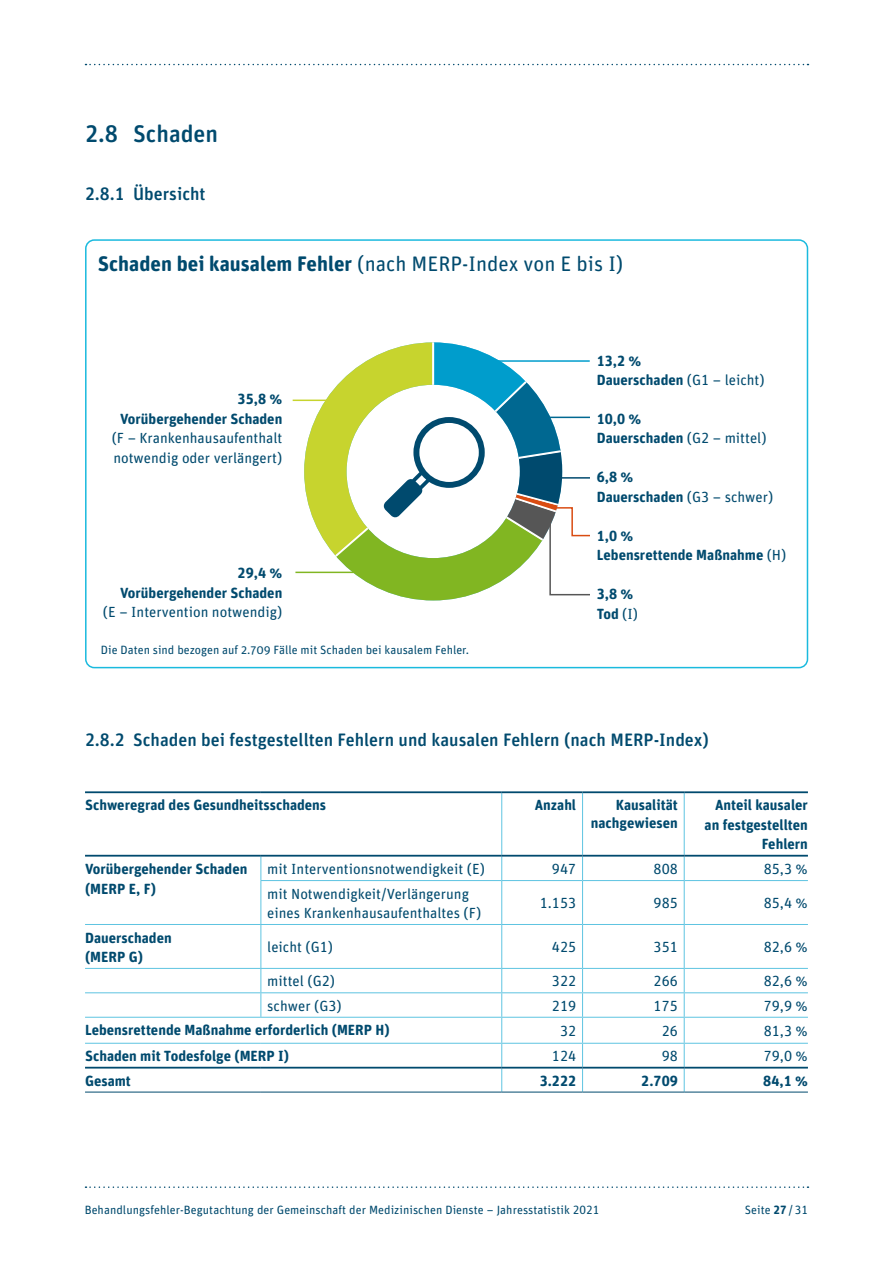
<style>
.page{position:relative;width:893px;height:1263px;background:#fff}
.page>*{position:absolute;margin:0;border:0;box-sizing:border-box;transform-origin:0 0}
.t1{font:500 24px "Unit Rounded OT";color:#004a6e}
.t2{font:700 21px "Unit Rounded Pro";color:#004a6e}
.t3{font:500 18px "Unit Rounded Pro";color:#004a6e}
.t4{font:700 14.7px/19.5px "Unit Rounded Pro";color:#004a6e}
.t5{font:14.7px/19.5px "Unit Rounded Pro";color:#004a6e}
.t6{font:12px "Unit Rounded Pro";letter-spacing:.005em;color:#004a6e}
.s1{font-weight:400}
.s2{font-weight:700}
</style>
<div class="page">
<svg style="left:85px;top:1186px;width:723px;height:2px"></svg>
<svg style="left:85px;top:64px;width:723px;height:1px"></svg>
<hr style="left:501px;top:793px;width:1px;height:62px;background:#5ec4e1">
<hr style="left:582px;top:793px;width:1px;height:62px;background:#5ec4e1">
<hr style="left:684px;top:793px;width:1px;height:62px;background:#5ec4e1">
<svg style="left:582px;top:856px;width:1px;height:24px"></svg>
<svg style="left:684px;top:856px;width:1px;height:24px"></svg>
<svg style="left:260px;top:856px;width:1px;height:24px"></svg>
<svg style="left:501px;top:856px;width:1px;height:24px"></svg>
<hr style="left:582px;top:881px;width:1px;height:43px;background:#5ec4e1">
<hr style="left:684px;top:881px;width:1px;height:43px;background:#5ec4e1">
<hr style="left:260px;top:881px;width:1px;height:43px;background:#5ec4e1">
<hr style="left:501px;top:881px;width:1px;height:43px;background:#5ec4e1">
<hr style="left:260px;top:925px;width:1px;height:43px;background:#5ec4e1">
<hr style="left:501px;top:925px;width:1px;height:43px;background:#5ec4e1">
<hr style="left:582px;top:925px;width:1px;height:43px;background:#5ec4e1">
<hr style="left:684px;top:925px;width:1px;height:43px;background:#5ec4e1">
<svg style="left:260px;top:969px;width:1px;height:48px"></svg>
<svg style="left:501px;top:969px;width:1px;height:122px"></svg>
<svg style="left:582px;top:969px;width:1px;height:122px"></svg>
<svg style="left:684px;top:969px;width:1px;height:122px"></svg>
<hr style="left:502px;top:880px;width:81px;height:1px;background:#5ec4e1">
<hr style="left:583px;top:880px;width:101px;height:1px;background:#5ec4e1">
<hr style="left:684px;top:880px;width:124px;height:1px;background:#5ec4e1">
<hr style="left:85px;top:924px;width:176px;height:1px;background:#5ec4e1">
<hr style="left:260px;top:880px;width:242px;height:1px;background:#5ec4e1">
<hr style="left:502px;top:924px;width:81px;height:1px;background:#5ec4e1">
<hr style="left:583px;top:924px;width:101px;height:1px;background:#5ec4e1">
<hr style="left:684px;top:924px;width:124px;height:1px;background:#5ec4e1">
<hr style="left:85px;top:968px;width:176px;height:1px;background:#5ec4e1">
<hr style="left:261px;top:924px;width:241px;height:1px;background:#5ec4e1">
<hr style="left:261px;top:968px;width:241px;height:1px;background:#5ec4e1">
<hr style="left:502px;top:968px;width:81px;height:1px;background:#5ec4e1">
<hr style="left:583px;top:968px;width:101px;height:1px;background:#5ec4e1">
<hr style="left:684px;top:968px;width:124px;height:1px;background:#5ec4e1">
<hr style="left:85px;top:992px;width:176px;height:1px;background:#5ec4e1">
<hr style="left:261px;top:992px;width:241px;height:1px;background:#5ec4e1">
<hr style="left:502px;top:992px;width:81px;height:1px;background:#5ec4e1">
<hr style="left:583px;top:992px;width:101px;height:1px;background:#5ec4e1">
<hr style="left:684px;top:992px;width:124px;height:1px;background:#5ec4e1">
<hr style="left:85px;top:1017px;width:176px;height:1px;background:#5ec4e1">
<hr style="left:261px;top:1017px;width:241px;height:1px;background:#5ec4e1">
<hr style="left:502px;top:1017px;width:81px;height:1px;background:#5ec4e1">
<hr style="left:583px;top:1017px;width:101px;height:1px;background:#5ec4e1">
<hr style="left:684px;top:1017px;width:124px;height:1px;background:#5ec4e1">
<hr style="left:502px;top:1043px;width:81px;height:1px;background:#5ec4e1">
<hr style="left:583px;top:1043px;width:101px;height:1px;background:#5ec4e1">
<hr style="left:684px;top:1043px;width:124px;height:1px;background:#5ec4e1">
<hr style="left:85px;top:1043px;width:176px;height:1px;background:#5ec4e1">
<hr style="left:261px;top:1043px;width:241px;height:1px;background:#5ec4e1">
<hr style="left:85px;top:855px;width:176px;height:1px;background:#004a6e">
<hr style="left:261px;top:855px;width:241px;height:1px;background:#004a6e">
<hr style="left:502px;top:855px;width:81px;height:1px;background:#004a6e">
<hr style="left:583px;top:855px;width:101px;height:1px;background:#004a6e">
<hr style="left:684px;top:855px;width:124px;height:1px;background:#004a6e">
<hr style="left:85px;top:791px;width:176px;height:2px;background:#004a6e">
<hr style="left:261px;top:791px;width:241px;height:2px;background:#004a6e">
<hr style="left:502px;top:791px;width:81px;height:2px;background:#004a6e">
<hr style="left:583px;top:791px;width:101px;height:2px;background:#004a6e">
<hr style="left:684px;top:791px;width:124px;height:2px;background:#004a6e">
<hr style="left:85px;top:1091px;width:176px;height:1px;background:#004a6e">
<hr style="left:261px;top:1091px;width:241px;height:1px;background:#004a6e">
<hr style="left:502px;top:1091px;width:81px;height:1px;background:#004a6e">
<hr style="left:583px;top:1091px;width:101px;height:1px;background:#004a6e">
<hr style="left:684px;top:1091px;width:124px;height:1px;background:#004a6e">
<hr style="left:85px;top:1067px;width:176px;height:1px;background:#004a6e">
<hr style="left:261px;top:1067px;width:241px;height:1px;background:#004a6e">
<hr style="left:502px;top:1067px;width:81px;height:1px;background:#004a6e">
<hr style="left:583px;top:1067px;width:101px;height:1px;background:#004a6e">
<hr style="left:684px;top:1067px;width:124px;height:1px;background:#004a6e">
<div style="left:85px;top:239px;width:723px;height:429px;border:2px solid #1abade;border-radius:9px"></div>
<hr style="left:295px;top:572px;width:101px;height:1px;background:#81b622">
<svg style="left:304px;top:342px;width:286px;height:258px"></svg>
<hr style="left:293px;top:400px;width:51px;height:1px;background:#c7d42e">
<hr style="left:489px;top:360px;width:101px;height:2px;background:#009dcc">
<p class="t1" style="left:85px;top:118px;width:135px">2.8 Schaden</p>
<p class="t3" style="left:85px;top:181px;width:122px">2.8.1 Übersicht</p>
<p class="t2" style="left:98px;top:248px;width:527px">Schaden bei kausalem Fehler <span class="s1">(nach MERP-Index von E bis I)</span></p>
<p class="t5" style="left:112px;top:389px;width:172px;text-align:right"><span class="s2">35,8 %<br>Vorübergehender Schaden </span>(F – Krankenhausaufenthalt notwendig oder verlängert)</p>
<p class="t4" style="left:103px;top:562px;width:181px;text-align:right">29,4 %<br>Vorübergehender Schaden<br><span class="s1">(E – Intervention notwendig)</span></p>
<p class="t6" style="left:101px;top:641px;width:370px">Die Daten sind bezogen auf 2.709 Fälle mit Schaden bei kausalem Fehler.</p>
<p class="t4" style="left:597px;top:350px;width:169px">13,2 %<br>Dauerschaden <span class="s1">(G1 – leicht)</span></p>
<p class="t4" style="left:597px;top:408px;width:171px">10,0 %<br>Dauerschaden <span class="s1">(G2 – mittel)</span></p>
<p class="t4" style="left:597px;top:467px;width:178px">6,8 %<br>Dauerschaden <span class="s1">(G3 – schwer)</span></p>
<p class="t4" style="left:597px;top:525px;width:191px">1,0 %<br>Lebensrettende Maßnahme <span class="s1">(H)</span></p>
<p class="t4" style="left:597px;top:583px;width:43px">3,8 %<br>Tod <span class="s1">(I)</span></p>
<p class="t3" style="left:85px;top:727px;width:625px">2.8.2 Schaden bei festgestellten Fehlern und kausalen Fehlern (nach MERP-Index)</p>
<p class="t4" style="left:85px;top:795px;width:243px">Schweregrad des Gesundheitsschadens</p>
<p class="t4" style="left:535px;top:795px;width:43px">Anzahl</p>
<p class="t4" style="left:591px;top:795px;width:89px;line-height:18px;text-align:right">Kausalität nachgewiesen</p>
<p class="t4" style="left:705px;top:795px;width:105px;text-align:right">Anteil kausaler an festgestellten<br>Fehlern</p>
<p class="t4" style="left:85px;top:858px;width:164px">Vorübergehender Schaden (MERP E, F)</p>
<p class="t5" style="left:267px;top:859px;width:219px">mit Interventionsnotwendigkeit (E)</p>
<p class="t5" style="left:552px;top:859px;width:26px">947</p>
<p class="t5" style="left:654px;top:859px;width:26px">808</p>
<p class="t5" style="left:764px;top:859px;width:46px">85,3 %</p>
<p class="t5" style="left:267px;top:883px;width:215px">mit Notwendigkeit/Verlängerung eines Krankenhausaufenthaltes (F)</p>
<p class="t5" style="left:540px;top:893px;width:38px">1.153</p>
<p class="t5" style="left:654px;top:893px;width:26px">985</p>
<p class="t5" style="left:764px;top:893px;width:46px">85,4 %</p>
<p class="t4" style="left:85px;top:927px;width:88px">Dauerschaden (MERP G)</p>
<p class="t5" style="left:267px;top:937px;width:67px">leicht (G1)</p>
<p class="t5" style="left:552px;top:937px;width:26px">425</p>
<p class="t5" style="left:654px;top:937px;width:26px">351</p>
<p class="t5" style="left:764px;top:937px;width:46px">82,6 %</p>
<p class="t5" style="left:267px;top:971px;width:69px">mittel (G2)</p>
<p class="t5" style="left:552px;top:971px;width:26px">322</p>
<p class="t5" style="left:654px;top:971px;width:26px">266</p>
<p class="t5" style="left:764px;top:971px;width:46px">82,6 %</p>
<p class="t5" style="left:267px;top:995px;width:76px">schwer (G3)</p>
<p class="t5" style="left:552px;top:995px;width:26px">219</p>
<p class="t5" style="left:654px;top:995px;width:26px">175</p>
<p class="t5" style="left:764px;top:995px;width:46px">79,9 %</p>
<p class="t4" style="left:85px;top:1020px;width:306px">Lebensrettende Maßnahme erforderlich (MERP H)</p>
<p class="t5" style="left:560px;top:1020px;width:18px">32</p>
<p class="t5" style="left:662px;top:1020px;width:18px">26</p>
<p class="t5" style="left:764px;top:1020px;width:46px">81,3 %</p>
<p class="t4" style="left:85px;top:1046px;width:205px">Schaden mit Todesfolge (MERP I)</p>
<p class="t5" style="left:552px;top:1046px;width:26px">124</p>
<p class="t5" style="left:662px;top:1046px;width:18px">98</p>
<p class="t5" style="left:764px;top:1046px;width:46px">79,0 %</p>
<p class="t4" style="left:85px;top:1070px;width:47px">Gesamt</p>
<p class="t4" style="left:540px;top:1070px;width:38px">3.222</p>
<p class="t4" style="left:641px;top:1070px;width:38px">2.709</p>
<p class="t4" style="left:763px;top:1070px;width:46px">84,1 %</p>
<p class="t6" style="left:85px;top:1202px;width:516px">Behandlungsfehler-Begutachtung der Gemeinschaft der Medizinischen Dienste – Jahresstatistik 2020</p>
<p class="t6" style="left:745px;top:1202px;width:65px">Seite <span class="s2">27</span>/31</p>
<p class="t6" style="left:593px;top:1202px;width:8px">1</p>
</div>
